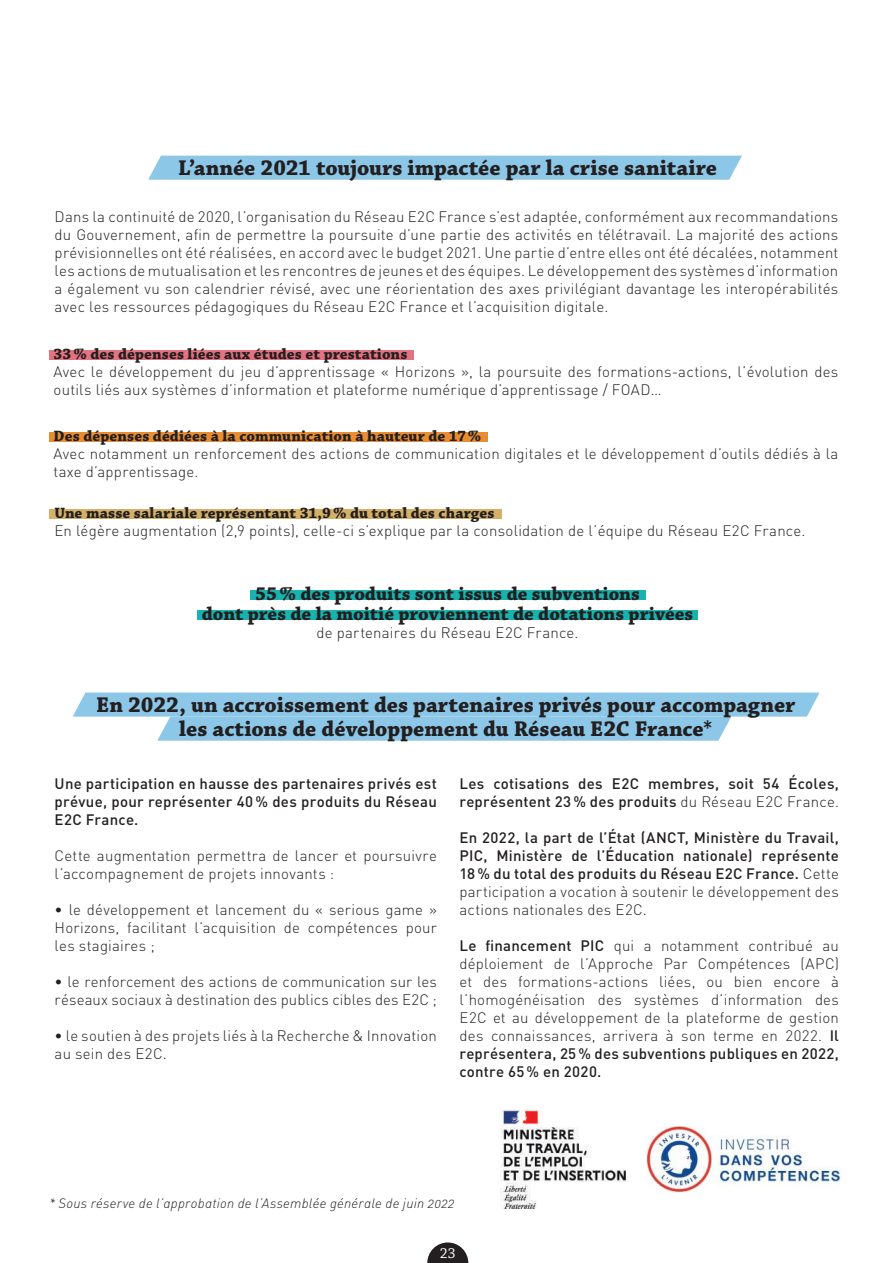
<style>
.page{position:relative;width:893px;height:1263px;background:#fff}
.page>*{position:absolute;margin:0;border:0;box-sizing:border-box;transform-origin:0 0}
.t1{font:700 22.5px/24px "Chaparral Pro";color:#231f20;text-align:center}
.t2{font:700 19.5px/19.5px "Chaparral Pro";color:#231f20;text-align:center}
.t3{font:700 15.75px "Chaparral Pro";letter-spacing:.005em;color:#231f20}
.t4{font:300 15px/18px "DIN";letter-spacing:.015em;color:#231f20}
.t5{font:500 15px/18px "DIN";letter-spacing:.015em;color:#231f20;text-align:justify}
.t6{font:15px "Chaparral Pro";color:#fff}
.t7{font:13.5px "DIN Light Italic Alt";letter-spacing:.02em;color:#231f20}
.s1{font-weight:300}
.s2{font-weight:500}
</style>
<div class="page">
<div style="left:148px;top:156px;width:594px;height:24px;background:#8cc7e8"></div>
<svg style="left:73px;top:692px;width:747px;height:49px;background:#9dcfeb"></svg>
<svg style="left:427px;top:1242px;width:41px;height:21px"></svg>
<img style="left:500px;top:1109px;width:127px;height:100px">
<img style="left:647px;top:1126px;width:194px;height:66px">
<div style="left:49px;top:351px;width:364px;height:9px;background:#e47280"></div>
<div style="left:49px;top:433px;width:438px;height:9px;background:#e98d33"></div>
<div style="left:49px;top:509px;width:453px;height:9px;background:#d5b066"></div>
<div style="left:250px;top:591px;width:395px;height:9px;background:#18b3af"></div>
<div style="left:197px;top:610px;width:501px;height:9px;background:#18b3af"></div>
<h1 class="t1" style="left:178px;top:157px;width:540px">L’année 2021 toujours impactée par la crise sanitaire</h1>
<p class="t4" style="left:55px;top:208px;width:785px;text-align:justify">Dans la continuité de 2020, l’organisation du Réseau E2C France s’est adaptée, conformément aux recommandations du Gouvernement, afin de permettre la poursuite d’une partie des activités en télétravail. La majorité des actions prévisionnelles ont été réalisées, en accord avec le budget 2021. Une partie d’entre elles ont été décalées, notamment les actions de mutualisation et les rencontres de jeunes et des équipes. Le développement des systèmes d’information a également vu son calendrier révisé, avec une réorientation des axes privilégiant davantage les interopérabilités avec les ressources pédagogiques du Réseau E2C France et l’acquisition digitale.</p>
<p class="t3" style="left:54px;top:345px;width:355px">33% des dépenses liées aux études et prestations</p>
<p class="t4" style="left:54px;top:363px;width:786px">Avec le développement du jeu d’apprentissage « Horizons », la poursuite des formations-actions, l’évolution des outils liés aux systèmes d’information et plateforme numérique d’apprentissage / FOAD…</p>
<p class="t3" style="left:54px;top:427px;width:429px">Des dépenses dédiées à la communication à hauteur de 17%</p>
<p class="t4" style="left:54px;top:445px;width:786px">Avec notamment un renforcement des actions de communication digitales et le développement d’outils dédiés à la taxe d’apprentissage.</p>
<p class="t3" style="left:54px;top:503px;width:442px">Une masse salariale représentant 31,9% du total des charges</p>
<p class="t4" style="left:54px;top:521px;width:753px">En légère augmentation (2,9 points), celle-ci s’explique par la consolidation de l’équipe du Réseau E2C France.</p>
<h2 class="t2" style="left:202px;top:585px;width:493px">55% des produits sont issus de subventions<br>dont près de la moitié proviennent de dotations privées</h2>
<p class="t4" style="left:316px;top:623px;width:264px">de partenaires du Réseau E2C France.</p>
<h1 class="t1" style="left:96px;top:693px;width:701px">En 2022, un accroissement des partenaires privés pour accompagner les actions de développement du Réseau E2C France*</h1>
<p class="t5" style="left:459px;top:774px;width:381px">Les cotisations des E2C membres, soit 54 Écoles, représentent 23 % des produits <span class="s1">du Réseau E2C France.</span></p>
<p class="t5" style="left:459px;top:828px;width:381px">En 2022, la part de l’État (ANCT, Ministère du Travail, PIC, Ministère de l’Éducation nationale) représente 18 % du total des produits du Réseau E2C France. <span class="s1">Cette participation a vocation à soutenir le développement des actions nationales des E2C.</span></p>
<p class="t4" style="left:459px;top:936px;width:381px;text-align:justify"><span class="s2">Le financement PIC</span> qui a notamment contribué au déploiement de l’Approche Par Compétences (APC) et des formations-actions liées, ou bien encore à l’homogénéisation des systèmes d’information des E2C et au développement de la plateforme de gestion des connaissances, arrivera à son terme en 2022. <span class="s2">Il représentera, 25 % des subventions publiques en 2022, contre 65 % en 2020.</span></p>
<p class="t5" style="left:55px;top:774px;width:384px">Une participation en hausse des partenaires privés est prévue, pour représenter 40 % des produits du Réseau E2C France.</p>
<p class="t4" style="left:55px;top:846px;width:384px">Cette augmentation permettra de lancer et poursuivre l’accompagnement de projets innovants :</p>
<p class="t4" style="left:55px;top:900px;width:384px;text-align:justify">• le développement et lancement du « serious game » Horizons, facilitant l’acquisition de compétences pour les stagiaires ;</p>
<p class="t4" style="left:55px;top:972px;width:384px">• le renforcement des actions de communication sur les réseaux sociaux à destination des publics cibles des E2C ;</p>
<p class="t4" style="left:55px;top:1026px;width:384px">• le soutien à des projets liés à la Recherche &amp; Innovation au sein des E2C.</p>
<p class="t7" style="left:49px;top:1195px;width:407px">* Sous réserve de l’approbation de l’Assemblée générale de juin 2022</p>
<p class="t6" style="left:440px;top:1245px;width:17px">23</p>
</div>
